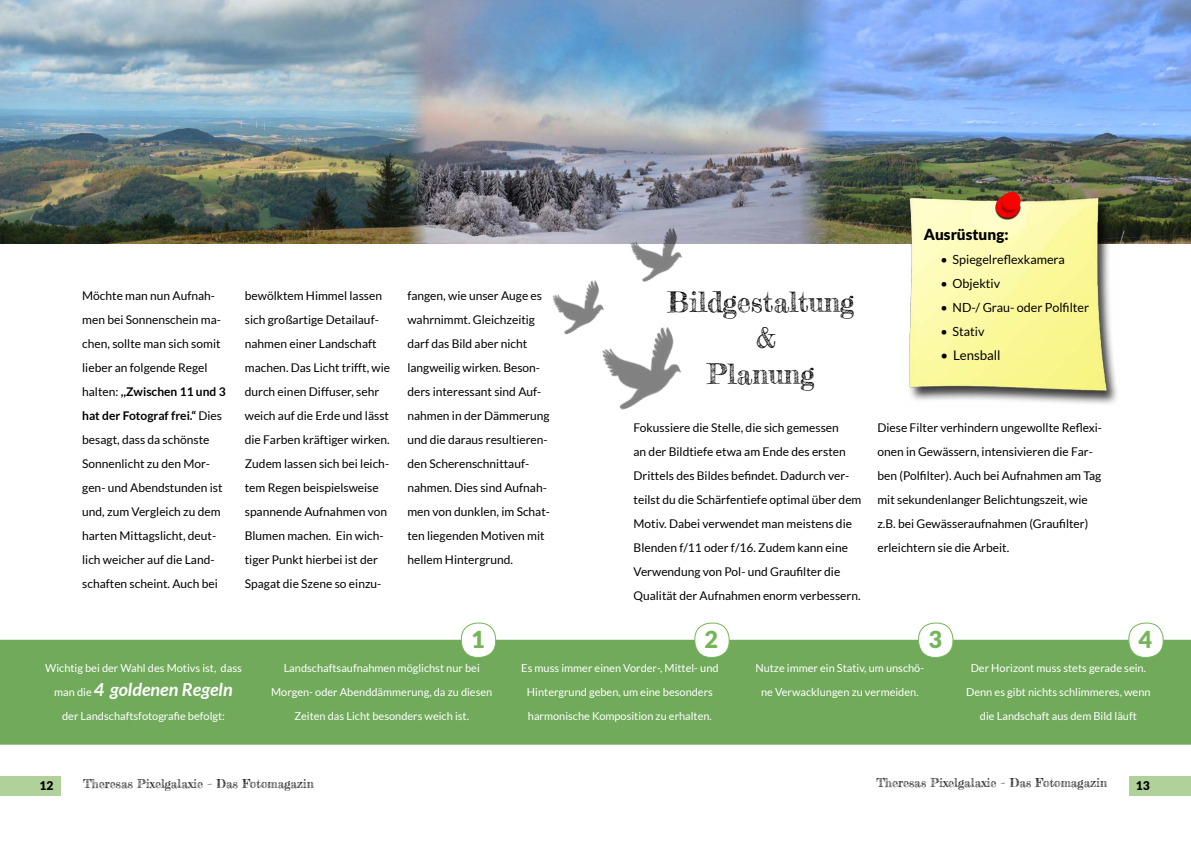
<style>
.page{position:relative;width:1191px;height:842px;background:#fff}
.page>*{position:absolute;margin:0;border:0;box-sizing:border-box;transform-origin:0 0}
.t1{font:28px/36px "Frederickathe Great";color:#000;text-align:center}
.t2{font:900 23.4px "Lato";color:#75b558}
.t3{font:italic 700 18px "Lato";color:#fff}
.t4{font:900 15.3px "Lato";color:#000}
.t5{font:13.2px "Lato";color:#000}
.t6{font:12.6px "Lato";color:#000}
.t7{font:12px/24px "Lato";color:#000}
.t8{font:12px "Frederickathe Great";color:#000}
.t9{font:900 12px "Lato";color:#000}
.t10{font:11px/24px "Lato";color:#fff;text-align:center}
.s1{font-weight:700}
.s2{font-weight:400;font-style:normal;font-size:11px}
</style>
<div class="page">
<div style="left:1129px;top:775px;width:62px;height:20px;background:#b0d199"></div>
<div style="left:0;top:776px;width:61px;height:20px;background:#b0d199"></div>
<div style="left:0;top:640px;width:1191px;height:105px;background:#70aa5a"></div>
<img style="left:830px;top:0;width:361px;height:244px">
<img style="left:426px;top:0;width:404px;height:244px">
<img style="left:0;top:0;width:426px;height:244px">
<img style="left:873px;top:164px;width:280px;height:240px">
<div style="left:461px;top:623px;width:35px;height:34px;background:#fff;border-radius:16px"></div>
<div style="left:461px;top:623px;width:35px;height:35px;border:1px solid #75b558;border-radius:16px"></div>
<div style="left:695px;top:623px;width:34px;height:34px;background:#fff;border-radius:16px"></div>
<div style="left:694px;top:623px;width:35px;height:35px;border:1px solid #75b558;border-radius:16px"></div>
<div style="left:918px;top:623px;width:35px;height:34px;background:#fff;border-radius:16px"></div>
<div style="left:918px;top:623px;width:35px;height:35px;border:1px solid #75b558;border-radius:16px"></div>
<div style="left:1128px;top:623px;width:35px;height:34px;background:#fff;border-radius:16px"></div>
<div style="left:1128px;top:623px;width:35px;height:35px;border:1px solid #75b558;border-radius:16px"></div>
<img style="left:988px;top:184px;width:41px;height:41px">
<img style="left:602px;top:327px;width:80px;height:83px">
<img style="left:552px;top:280px;width:73px;height:62px">
<img style="left:618px;top:214px;width:85px;height:75px">
<p class="t7" style="left:82px;top:284px;width:145px">Möchte man nun Aufnah&shy;men bei Sonnenschein ma&shy;chen, sollte man sich somit lieber an folgende Regel halten: <span class="s1">,,Zwischen 11 und 3 hat der Fotograf frei.“</span> Dies besagt, dass da schönste<br>Sonnenlicht zu den Mor&shy;gen- und Abendstunden ist und, zum Vergleich zu dem harten Mittagslicht, deut&shy;lich weicher auf die Land&shy;schaften scheint. Auch bei</p>
<p class="t7" style="left:245px;top:284px;width:147px">bewölktem Himmel lassen sich großartige Detailauf&shy;nahmen einer Landschaft machen. Das Licht trifft, wie durch einen Diffuser, sehr weich auf die Erde und lässt die Farben kräftiger wirken.<br>Zudem lassen sich bei leich&shy;tem Regen beispielsweise spannende Aufnahmen von<br>Blumen machen. Ein wich&shy;tiger Punkt hierbei ist der<br>Spagat die Szene so einzu-</p>
<p class="t7" style="left:407px;top:284px;width:144px">fangen, wie unser Auge es wahrnimmt. Gleichzeitig darf das Bild aber nicht langweilig wirken. Beson&shy;ders interessant sind Auf&shy;nahmen in der Dämmerung und die daraus resultieren&shy;den Scherenschnittauf&shy;nahmen. Dies sind Aufnah&shy;men von dunklen, im Schat&shy;ten liegenden Motiven mit hellem Hintergrund.</p>
<h1 class="t1" style="left:667px;top:284px;width:189px">Bildgestaltung &amp;<br>Planung</h1>
<p class="t4" style="left:924px;top:225px;width:86px">Ausrüstung:</p>
<p class="t6" style="left:940px;top:252px;width:126px">• Spiegelreflexkamera</p>
<p class="t6" style="left:940px;top:276px;width:61px">• Objektiv</p>
<p class="t6" style="left:940px;top:300px;width:150px">• ND-/ Grau- oder Polfilter</p>
<p class="t6" style="left:940px;top:324px;width:46px">• Stativ</p>
<p class="t5" style="left:940px;top:348px;width:62px">• Lensball</p>
<p class="t7" style="left:633px;top:416px;width:229px">Fokussiere die Stelle, die sich gemessen<br>an der Bildtiefe etwa am Ende des ersten Drittels des Bildes befindet. Dadurch ver&shy;teilst du die Schärfentiefe optimal über dem Motiv. Dabei verwendet man meistens die Blenden f/11 oder f/16. Zudem kann eine Verwendung von Pol- und Graufilter die Qualität der Aufnahmen enorm verbessern.</p>
<p class="t7" style="left:877px;top:416px;width:226px">Diese Filter verhindern ungewollte Reflexi&shy;onen in Gewässern, intensivieren die Far&shy;ben (Polfilter). Auch bei Aufnahmen am Tag mit sekundenlanger Belichtungszeit, wie z.B. bei Gewässeraufnahmen (Graufilter) erleichtern sie die Arbeit.</p>
<p class="t10" style="left:45px;top:656px;width:198px">Wichtig bei der Wahl des Motivs ist, dass</p>
<h3 class="t3" style="left:54px;top:679px;width:180px"><span class="s2">man die</span> 4 goldenen Regeln</h3>
<p class="t10" style="left:62px;top:704px;width:164px">der Landschaftsfotografie befolgt:</p>
<h2 class="t2" style="left:471px;top:626px;width:15px">1</h2>
<h2 class="t2" style="left:704px;top:626px;width:15px">2</h2>
<h2 class="t2" style="left:928px;top:626px;width:15px">3</h2>
<h2 class="t2" style="left:1138px;top:626px;width:15px">4</h2>
<p class="t10" style="left:271px;top:656px;width:223px">Landschaftsaufnahmen möglichst nur bei<br>Morgen- oder Abenddämmerung, da zu diesen<br>Zeiten das Licht besonders weich ist.</p>
<p class="t10" style="left:521px;top:656px;width:199px">Es muss immer einen Vorder-, Mittel- und<br>Hintergrund geben, um eine besonders harmonische Komposition zu erhalten.</p>
<p class="t10" style="left:755px;top:656px;width:170px">Nutze immer ein Stativ, um unschö&shy;ne Verwacklungen zu vermeiden.</p>
<p class="t10" style="left:966px;top:656px;width:186px">Der Horizont muss stets gerade sein.<br>Denn es gibt nichts schlimmeres, wenn die Landschaft aus dem Bild läuft</p>
<p class="t9" style="left:39px;top:779px;width:15px">12</p>
<p class="t8" style="left:83px;top:776px;width:232px">Theresas Pixelgalaxie – Das Fotomagazin</p>
<p class="t8" style="left:876px;top:775px;width:232px">Theresas Pixelgalaxie – Das Fotomagazin</p>
<p class="t9" style="left:1136px;top:778px;width:15px">13</p>
</div>
